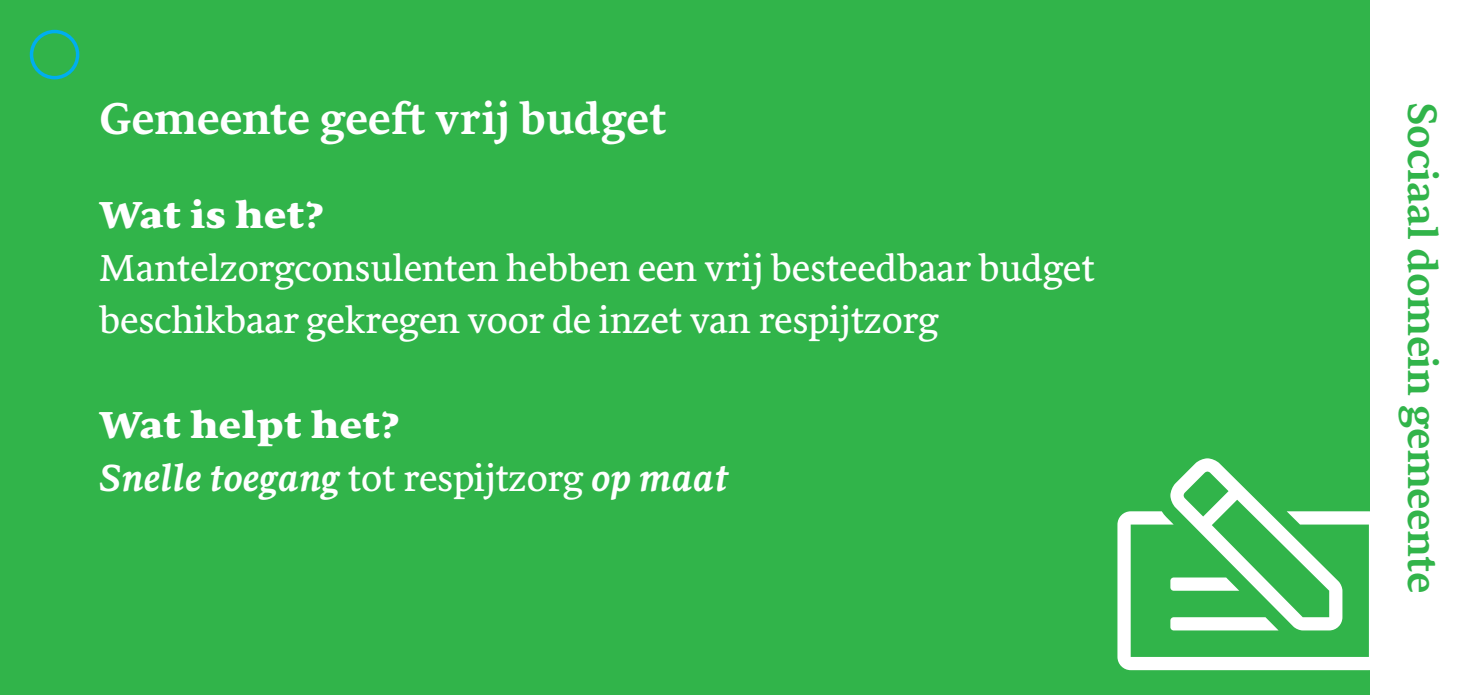
<style>
.page{position:relative;width:1469px;height:695px;background:#fff}
.page>*{position:absolute;margin:0;border:0;box-sizing:border-box;transform-origin:0 0}
.t1{font:700 45.5px "Sirba";color:#fff}
.t2{font:700 42px "Sirba";letter-spacing:-.005em;color:#31b44a}
.t3{font:38.5px/52.5px "Sirba";color:#fff}
.t4{font:italic 700 38.5px "Sirba";color:#fff}
.t5{font:38.5px "Sirba Bl";color:#fff}
.s1{font-weight:400;font-style:normal}
</style>
<div class="page">
<div style="left:0;top:0;width:1369px;height:694px;background:#31b44a"></div>
<svg style="left:1117px;top:458px;width:253px;height:212px"></svg>
<div style="left:30px;top:30px;width:49px;height:49px;border:4px solid #00aeef;border-radius:50%"></div>
<p class="t1" style="left:99px;top:84px;width:569px">Gemeente geeft vrij budget</p>
<p class="t5" style="left:99px;top:182px;width:227px">Wat is het?</p>
<p class="t3" style="left:99px;top:243px;width:997px">Mantelzorgconsulenten hebben een vrij besteedbaar budget beschikbaar gekregen voor de inzet van respijtzorg</p>
<p class="t5" style="left:99px;top:392px;width:302px">Wat helpt het?</p>
<p class="t4" style="left:99px;top:447px;width:630px">Snelle toegang <span class="s1">tot respijtzorg</span> op maat</p>
<p class="t2" style="left:1454px;top:102px;width:493px;rotate:90deg">Sociaal domein gemeente</p>
</div>
